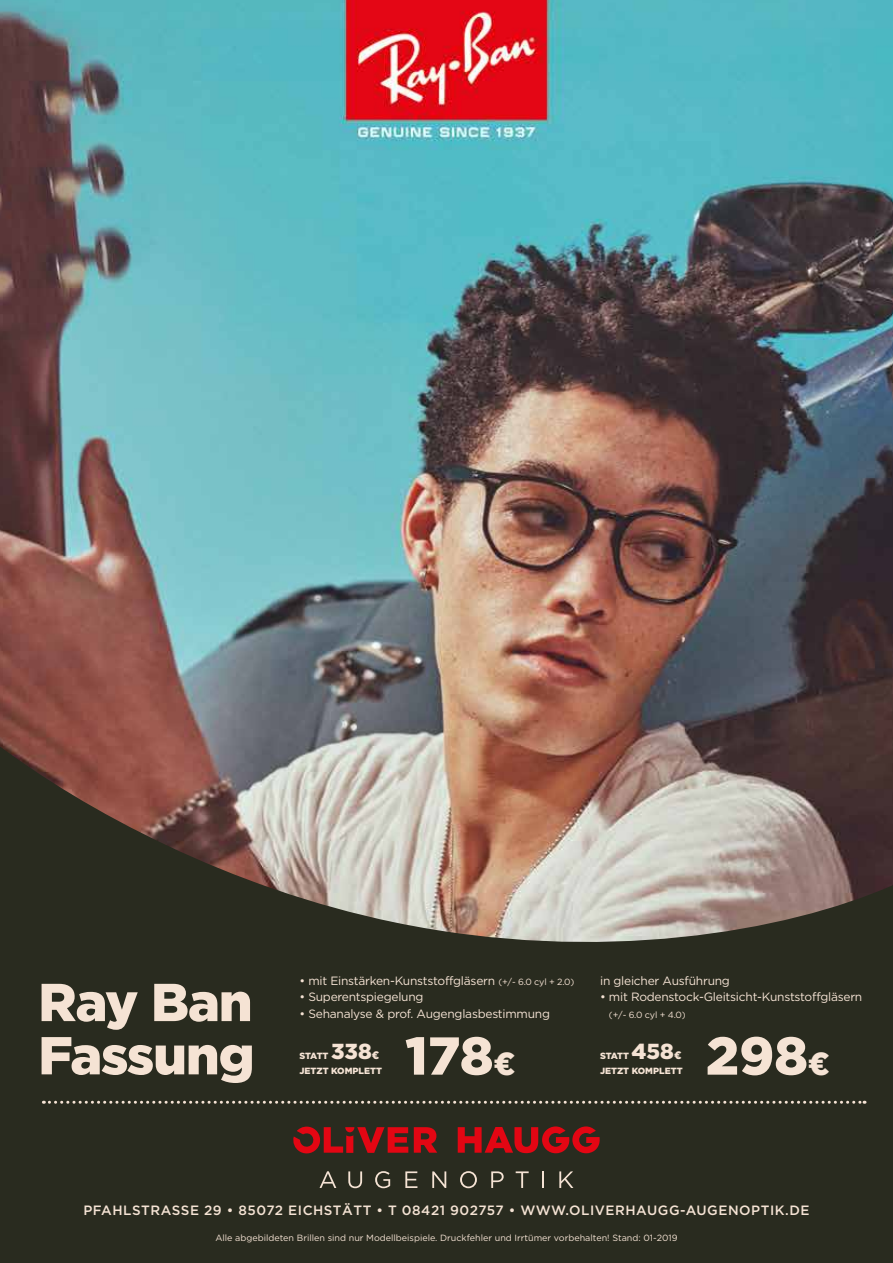
<style>
.page{position:relative;width:893px;height:1263px;background:#fff}
.page>*{position:absolute;margin:0;border:0;box-sizing:border-box;transform-origin:0 0}
.t1{font:900 53.25px/53.2px "Gotham";letter-spacing:-.02em;color:#f5e3d4}
.t2{font:900 21.75px "Gotham";color:#f5e3d4}
.t3{font:500 13.5px "Gotham";letter-spacing:.04em;color:#f5e3d4}
.t4{font:12px "Gotham";letter-spacing:-.02em;color:#f5e3d4}
.t5{font:9px "Gotham";color:#f5e3d4}
.t6{font:900 9px "Gotham";color:#f5e3d4}
.s1{font-size:9px}
.s2{font-size:10.8px}
.s3{font-size:31.95px}
</style>
<div class="page">
<div style="left:0;top:1143px;width:893px;height:120px;background:#292b1f"></div>
<img style="left:0;top:0;width:893px;height:743px">
<svg style="left:0;top:743px;width:893px;height:402px;background:#5a5247"></svg>
<svg style="left:320px;top:1171px;width:16px;height:17px"></svg>
<svg style="left:348px;top:1171px;width:14px;height:17px"></svg>
<svg style="left:375px;top:1171px;width:15px;height:17px"></svg>
<svg style="left:405px;top:1171px;width:12px;height:17px"></svg>
<svg style="left:432px;top:1171px;width:14px;height:17px"></svg>
<svg style="left:460px;top:1171px;width:17px;height:17px"></svg>
<svg style="left:491px;top:1171px;width:13px;height:17px"></svg>
<svg style="left:516px;top:1171px;width:13px;height:17px"></svg>
<svg style="left:542px;top:1171px;width:2px;height:17px"></svg>
<svg style="left:559px;top:1171px;width:14px;height:17px"></svg>
<svg style="left:414px;top:1127px;width:23px;height:26px"></svg>
<svg style="left:458px;top:1126px;width:142px;height:27px;background:#8c1718"></svg>
<svg style="left:292px;top:1125px;width:116px;height:29px"></svg>
<svg style="left:43px;top:1101px;width:822px;height:3px;background:#726d60"></svg>
<h1 class="t1" style="left:38px;top:974px;width:218px">Ray Ban<br>Fassung</h1>
<p class="t4" style="left:299px;top:974px;width:276px">• mit Einstärken-Kunststoffgläsern <span class="s1">(+/- 6.0 cyl + 2.0)</span></p>
<p class="t4" style="left:299px;top:990px;width:126px">• Superentspiegelung</p>
<p class="t4" style="left:299px;top:1007px;width:252px">• Sehanalyse &amp; prof. Augenglasbestimmung</p>
<p class="t6" style="left:299px;top:1051px;width:31px">STATT</p>
<h2 class="t2" style="left:331px;top:1039px;width:50px">338<span class="s2">¤</span></h2>
<p class="t6" style="left:299px;top:1066px;width:84px">JETZT KOMPLETT</p>
<h1 class="t1" style="left:405px;top:1028px;width:111px">178<span class="s3">¤</span></h1>
<p class="t4" style="left:600px;top:974px;width:131px">in gleicher Ausführung</p>
<p class="t4" style="left:600px;top:990px;width:264px">• mit Rodenstock-Gleitsicht-Kunststoffgläsern</p>
<p class="t5" style="left:609px;top:1009px;width:78px">(+/- 6.0 cyl + 4.0)</p>
<h1 class="t1" style="left:706px;top:1028px;width:125px">298<span class="s3">¤</span></h1>
<p class="t6" style="left:600px;top:1051px;width:31px">STATT</p>
<h2 class="t2" style="left:632px;top:1039px;width:51px">458<span class="s2">¤</span></h2>
<p class="t6" style="left:600px;top:1066px;width:84px">JETZT KOMPLETT</p>
<p class="t3" style="left:83px;top:1202px;width:728px">PFAHLSTRASSE 29 • 85072 EICHSTÄTT • T 08421 902757 • WWW.OLIVERHAUGG-AUGENOPTIK.DE</p>
<p class="t5" style="left:215px;top:1232px;width:464px">Alle abgebildeten Brillen sind nur Modellbeispiele. Druckfehler und Irrtümer vorbehalten! Stand: 01-2019</p>
</div>
